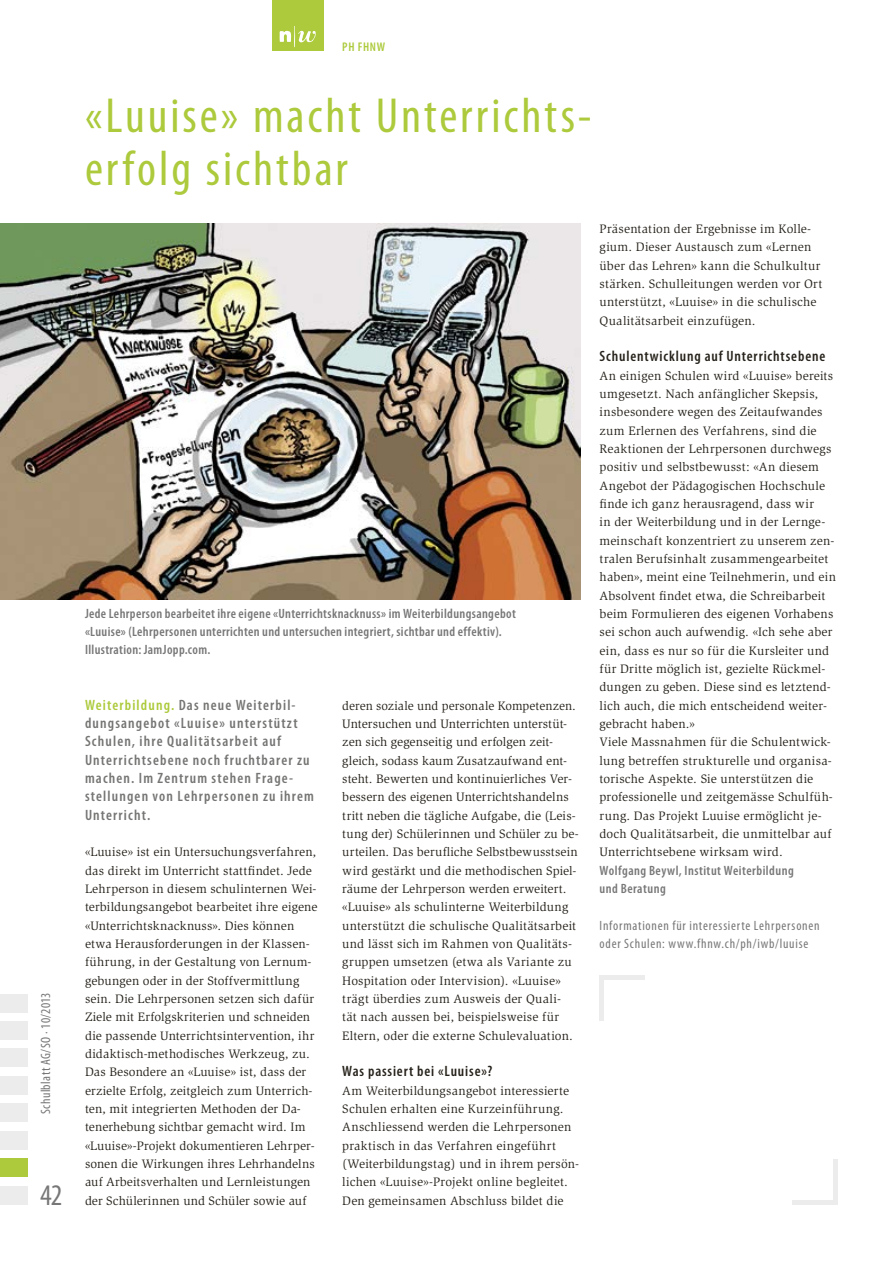
<style>
.page{position:relative;width:893px;height:1263px;background:#fff}
.page>*{position:absolute;margin:0;border:0;box-sizing:border-box;transform-origin:0 0}
.t1{font:condensed 49.5px/52.5px "Myriad Pro";letter-spacing:.06em;color:#acca3b}
.t2{font:condensed 30px "Myriad Pro";color:#777}
.t3{font:600 condensed 15px/18.3px "Myriad Pro";letter-spacing:.075em;color:#757574}
.t4{font:600 condensed 15px "Myriad Pro";letter-spacing:.055em;color:#27231c}
.t5{font:600 condensed 13.5px/18px "Myriad Pro";letter-spacing:.025em;color:#777}
.t6{font:condensed 13.5px/18.3px "Myriad Pro";letter-spacing:.055em;color:#777}
.t7{font:condensed 13.5px "Myriad Pro";letter-spacing:.03em;color:#777}
.t8{font:12.6px/18.3px "Slimbach Std";letter-spacing:.015em;color:#27231c}
.t9{font:600 condensed 12.6px "Myriad Pro";letter-spacing:.05em;color:#acca3b}
.s1{color:#acca3b}
</style>
<div class="page">
<div style="left:272px;top:0;width:51px;height:51px;background:#acca3b"></div>
<div style="left:0;top:1021px;width:28px;height:18px;background:#ececec"></div>
<div style="left:0;top:994px;width:28px;height:18px;background:#ececec"></div>
<div style="left:0;top:1048px;width:28px;height:19px;background:#ececec"></div>
<div style="left:0;top:1076px;width:28px;height:18px;background:#ececec"></div>
<div style="left:0;top:1103px;width:28px;height:19px;background:#ececec"></div>
<div style="left:0;top:1131px;width:28px;height:18px;background:#ececec"></div>
<div style="left:0;top:1186px;width:28px;height:18px;background:#ececec"></div>
<svg style="left:280px;top:26px;width:36px;height:21px"></svg>
<div style="left:0;top:1158px;width:28px;height:19px;background:#acca3b"></div>
<hr style="left:600px;top:975px;width:4px;height:46px;background:#ececec">
<div style="left:600px;top:975px;width:45px;height:5px;background:#ececec"></div>
<div style="left:833px;top:1159px;width:5px;height:45px;background:#ececec"></div>
<hr style="left:792px;top:1200px;width:46px;height:4px;background:#ececec">
<img style="left:0;top:224px;width:580px;height:376px">
<p class="t7" style="left:38px;top:1114px;width:123px;rotate:-90deg">Schulblatt AG/SO · 10/2013</p>
<h2 class="t2" style="left:40px;top:1176px;width:24px">42</h2>
<p class="t9" style="left:342px;top:39px;width:44px">PH FHNW</p>
<h1 class="t1" style="left:85px;top:89px;width:508px">«Luuise» macht Unterrichts&shy;erfolg sichtbar</h1>
<p class="t5" style="left:85px;top:604px;width:432px">Jede Lehrperson bearbeitet ihre eigene «Unterrichtsknacknuss» im Weiterbildungsangebot «Luuise» (Lehrpersonen unterrichten und untersuchen integriert, sichtbar und effektiv).<br>Illustration: JamJopp.com.</p>
<p class="t3" style="left:85px;top:695px;width:230px"><span class="s1">Weiterbildung.</span> Das neue Weiterbil&shy;dungsangebot «Luuise» unterstützt Schulen, ihre Qualitätsarbeit auf Unterrichtsebene noch fruchtbarer zu machen. Im Zentrum stehen Frage&shy;stellungen von Lehrpersonen zu ihrem Unterricht.</p>
<p class="t8" style="left:85px;top:843px;width:234px">«Luuise» ist ein Untersuchungsverfahren, das direkt im Unterricht stattfindet. Jede Lehrperson in diesem schulinternen Wei&shy;terbildungsangebot bearbeitet ihre eigene «Unterrichtsknacknuss». Dies können etwa Herausforderungen in der Klassen&shy;führung, in der Gestaltung von Lernum&shy;gebungen oder in der Stoffvermittlung sein. Die Lehrpersonen setzen sich dafür Ziele mit Erfolgskriterien und schneiden die passende Unterrichtsintervention, ihr didaktisch-methodisches Werkzeug, zu.<br>Das Besondere an «Luuise» ist, dass der erzielte Erfolg, zeitgleich zum Unterrich&shy;ten, mit integrierten Methoden der Da&shy;tenerhebung sichtbar gemacht wird. Im «Luuise»-Projekt dokumentieren Lehrper&shy;sonen die Wirkungen ihres Lehrhandelns auf Arbeitsverhalten und Lernleistungen der Schülerinnen und Schüler sowie auf</p>
<p class="t8" style="left:342px;top:696px;width:238px">deren soziale und personale Kompetenzen.<br>Untersuchen und Unterrichten unterstüt&shy;zen sich gegenseitig und erfolgen zeit&shy;gleich, sodass kaum Zusatzaufwand ent&shy;steht. Bewerten und kontinuierliches Ver&shy;bessern des eigenen Unterrichtshandelns tritt neben die tägliche Aufgabe, die (Leis&shy;tung der) Schülerinnen und Schüler zu be&shy;urteilen. Das berufliche Selbstbewusstsein wird gestärkt und die methodischen Spiel&shy;räume der Lehrperson werden erweitert. «Luuise» als schulinterne Weiterbildung unterstützt die schulische Qualitätsarbeit und lässt sich im Rahmen von Qualitäts&shy;gruppen umsetzen (etwa als Variante zu Hospitation oder Intervision). «Luuise» trägt überdies zum Ausweis der Quali-<br>tät nach aussen bei, beispielsweise für Eltern, oder die externe Schulevaluation.</p>
<p class="t4" style="left:342px;top:1062px;width:151px">Was passiert bei «Luuise»?</p>
<p class="t8" style="left:342px;top:1081px;width:238px">Am Weiterbildungsangebot interessierte Schulen erhalten eine Kurzeinführung.<br>Anschliessend werden die Lehrpersonen praktisch in das Verfahren eingeführt (Weiterbildungstag) und in ihrem persön&shy;lichen «Luuise»-Projekt online begleitet.<br>Den gemeinsamen Abschluss bildet die</p>
<p class="t8" style="left:600px;top:220px;width:224px">Präsentation der Ergebnisse im Kolle&shy;gium. Dieser Austausch zum «Lernen über das Lehren» kann die Schulkultur stärken. Schulleitungen werden vor Ort unterstützt, «Luuise» in die schulische Qualitätsarbeit einzufügen.</p>
<p class="t4" style="left:600px;top:347px;width:227px">Schulentwicklung auf Unterrichtsebene</p>
<p class="t8" style="left:600px;top:366px;width:238px">An einigen Schulen wird «Luuise» bereits umgesetzt. Nach anfänglicher Skepsis, insbesondere wegen des Zeitaufwandes zum Erlernen des Verfahrens, sind die Reaktionen der Lehrpersonen durchwegs positiv und selbstbewusst: «An diesem Angebot der Pädagogischen Hochschule finde ich ganz herausragend, dass wir<br>in der Weiterbildung und in der Lernge&shy;meinschaft konzentriert zu unserem zen&shy;tralen Berufsinhalt zusammengearbeitet haben», meint eine Teilnehmerin, und ein Absolvent findet etwa, die Schreibarbeit beim Formulieren des eigenen Vorhabens sei schon auch aufwendig. «Ich sehe aber ein, dass es nur so für die Kursleiter und für Dritte möglich ist, gezielte Rückmel&shy;dungen zu geben. Diese sind es letztend&shy;lich auch, die mich entscheidend weiter&shy;gebracht haben.»<br>Viele Massnahmen für die Schulentwick&shy;lung betreffen strukturelle und organisa&shy;torische Aspekte. Sie unterstützen die professionelle und zeitgemässe Schulfüh&shy;rung. Das Projekt Luuise ermöglicht je&shy;doch Qualitätsarbeit, die unmittelbar auf Unterrichtsebene wirksam wird.</p>
<p class="t5" style="left:600px;top:861px;width:196px">Wolfgang Beywl, Institut Weiterbildung und Beratung</p>
<p class="t6" style="left:600px;top:916px;width:222px">Informationen für interessierte Lehrpersonen oder Schulen: www.fhnw.ch/ph/iwb/luuise</p>
</div>
